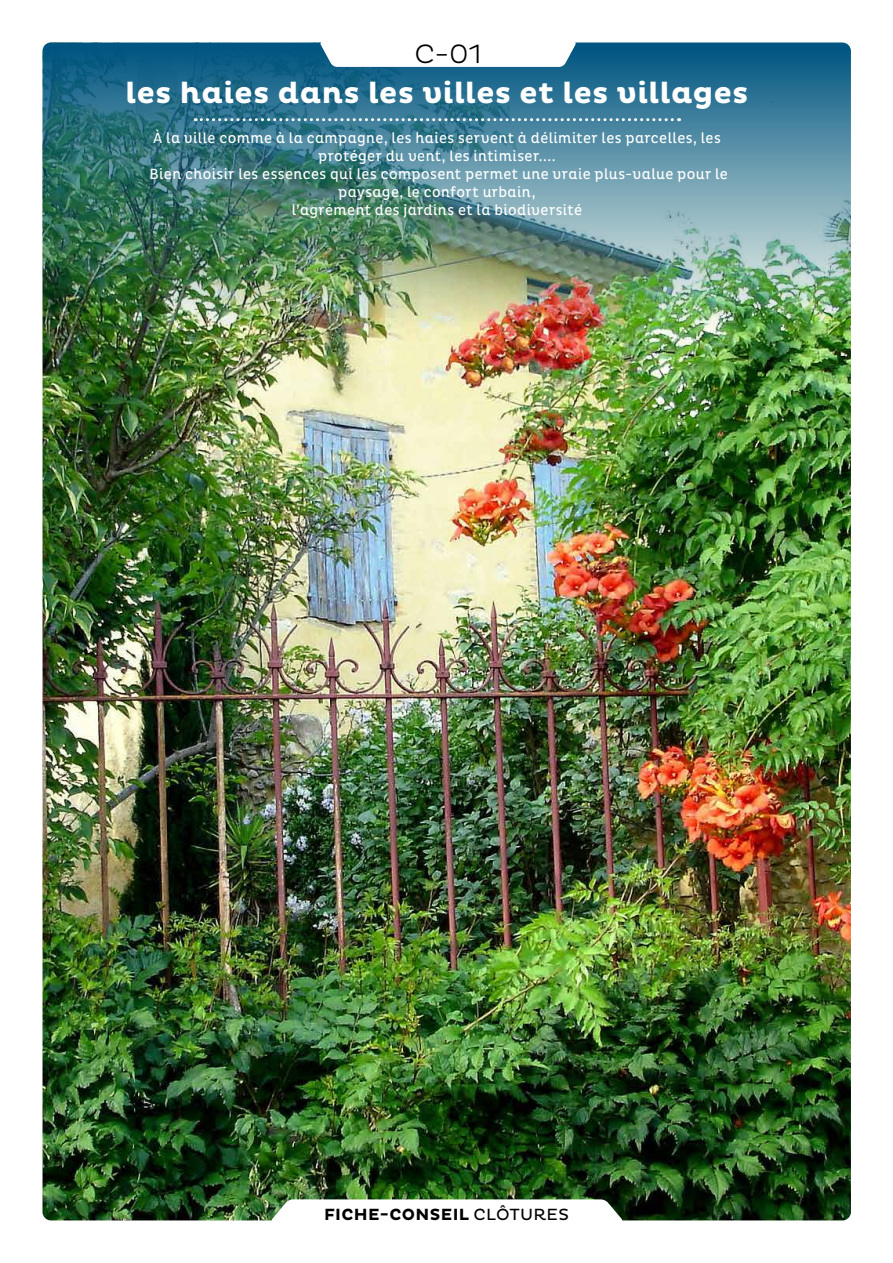
<style>
.page{position:relative;width:893px;height:1263px;background:#fff}
.page>*{position:absolute;margin:0;border:0;box-sizing:border-box;transform-origin:0 0}
.t1{font:700 30px "Pluto";letter-spacing:.015em;color:#fff}
.t2{font:300 27px "Pluto";color:#000}
.t3{font:700 16.5px "Pluto";letter-spacing:.02em;color:#000}
.t4{font:15px/18px "Pluto Cond";letter-spacing:.025em;color:#fff;text-align:center}
.s1{font-weight:400}
</style>
<div class="page">
<img style="left:43px;top:327px;width:808px;height:893px">
<img style="left:43px;top:43px;width:808px;height:284px">
<svg style="left:195px;top:118px;width:485px;height:3px"></svg>
<svg style="left:271px;top:1199px;width:352px;height:22px"></svg>
<svg style="left:320px;top:42px;width:256px;height:25px"></svg>
<h2 class="t2" style="left:414px;top:39px;width:69px">C-01</h2>
<h1 class="t1" style="left:125px;top:76px;width:624px">les haies dans les villes et les villages</h1>
<p class="t4" style="left:149px;top:129px;width:580px">À la ville comme à la campagne, les haies servent à délimiter les parcelles, les protéger du vent, les intimiser....<br>Bien choisir les essences qui les composent permet une vraie plus-value pour le paysage, le confort urbain,<br>l’agrément des jardins et la biodiversité</p>
<p class="t3" style="left:324px;top:1205px;width:246px">FICHE-CONSEIL <span class="s1">CLÔTURES</span></p>
</div>
